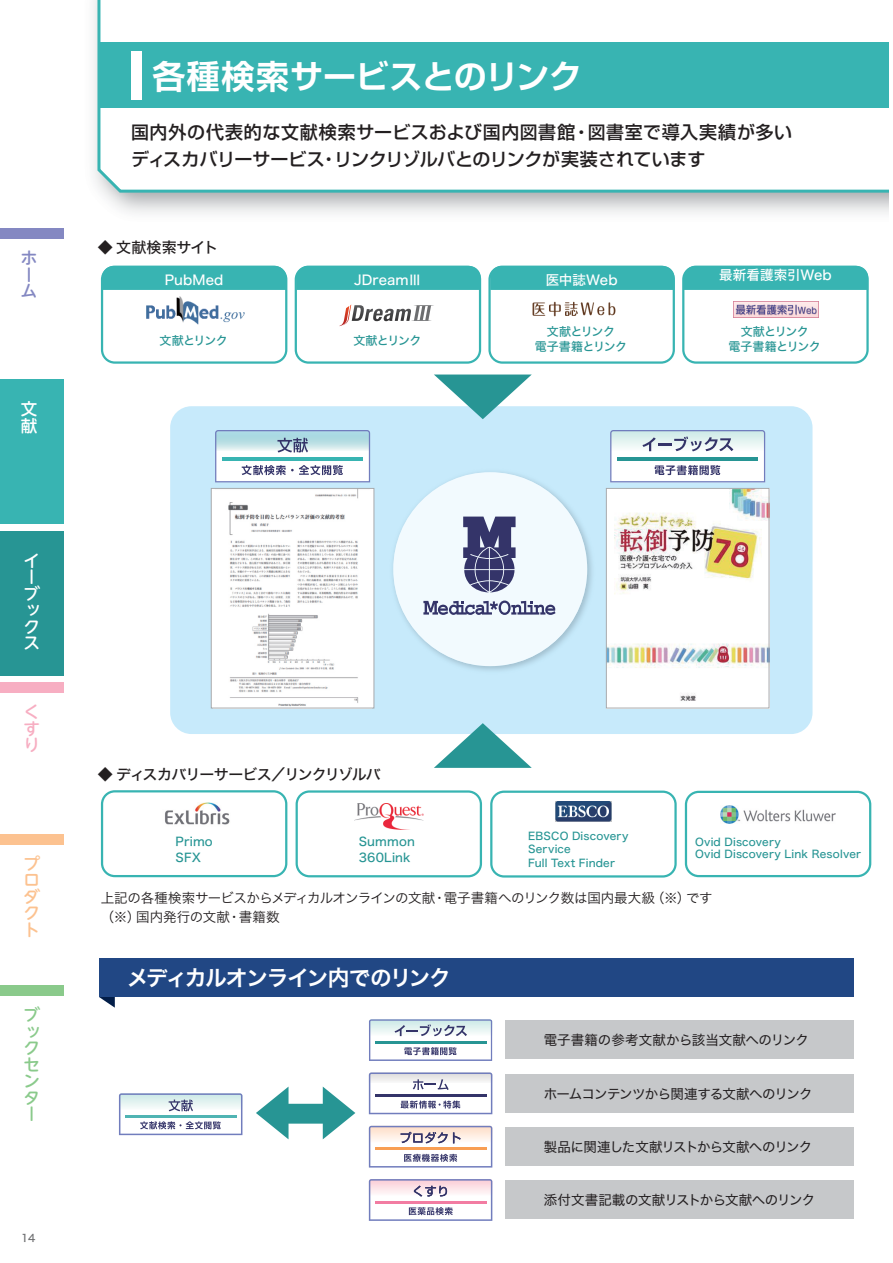
<style>
.page{position:relative;width:893px;height:1263px;background:#fff}
.page>*{position:absolute;margin:0;border:0;box-sizing:border-box;transform-origin:0 0}
.t1{font:33px "Shin Go De Bold 90 msp RKSJ H";letter-spacing:-.005em;color:#fff}
.t2{font:21.75px "Hira Kaku Std W6 90 msp RKSJ H";letter-spacing:-.065em;color:#fff}
.t3{font:18px/27px "Shin Go Medium 90 msp RKSJ H";letter-spacing:.02em;color:#231f20}
.t4{font:16.5px/16.5px "UD Shin M Go Pro Medium 90 msp RKSJ V";color:#fff}
.t5{font:16.5px/16.5px "UD Shin M Go Pro Medium 90 msp RKSJ V";color:#8aca8b}
.t6{font:16.5px/16.5px "UD Shin M Go Pro Medium 90 msp RKSJ V";color:#fcc290}
.t7{font:16.5px/16.5px "UD Shin M Go Pro Medium 90 msp RKSJ V";color:#f7aec2;text-align:justify}
.t8{font:16.5px/16.5px "UD Shin M Go Pro Medium 90 msp RKSJ V";color:#8488c2}
.t9{font:15px "Hira Kaku Std W5 90 msp RKSJ H";letter-spacing:-.06em;color:#231f20}
.t10{font:15px "Hira Kaku Std W5 90 msp RKSJ H";color:#231f20}
.t11{font:13.5px "Hira Kaku Std W4 90 msp RKSJ H";letter-spacing:-.04em;color:#231f20}
.t12{font:13.5px/19.5px "Hira Kaku Std W3 90 msp RKSJ H";letter-spacing:-.02em;color:#231f20}
.t13{font:13.5px "Hira Kaku Std W5 90 msp RKSJ H";letter-spacing:.01em;color:#fff}
.t14{font:13.5px "Hira Kaku Std W4 90 msp RKSJ H";letter-spacing:-.005em;color:#231f20}
.t15{font:12px/15.8px "Hira Kaku Std W5 90 msp RKSJ H";letter-spacing:-.055em;color:#279594;text-align:center}
.t16{font:12px/15.8px "Hira Kaku Std W5 90 msp RKSJ H";letter-spacing:-.005em;color:#279594}
.t17{font:12px/15.8px "Hira Kaku Std W5 90 msp RKSJ H";letter-spacing:.015em;color:#279594}
.t18{font:10.65px/13.5px "Hira Kaku Std W5 90 msp RKSJ H";letter-spacing:.015em;color:#279594}
.t19{font:10.5px "Hira Kaku Std W5 90 msp RKSJ H";color:#6d6e70}
</style>
<div class="page">
<div style="left:170px;top:406px;width:642px;height:328px;background:#c7eafb;border-radius:21px"></div>
<img style="left:393px;top:472px;width:199px;height:199px">
<div style="left:393px;top:472px;width:194px;height:194px;background:#f2fafe;border-radius:50%"></div>
<svg style="left:434px;top:723px;width:98px;height:45px"></svg>
<svg style="left:434px;top:374px;width:98px;height:45px"></svg>
<svg style="left:0;top:379px;width:63px;height:466px"></svg>
<div style="left:0;top:683px;width:63px;height:10px;background:#f7aec2"></div>
<div style="left:0;top:834px;width:63px;height:10px;background:#fcc290"></div>
<div style="left:0;top:985px;width:63px;height:11px;background:#8aca8b"></div>
<div style="left:25px;top:705px;width:14px;height:47px;background:#fff"></div>
<div style="left:0;top:228px;width:63px;height:11px;background:#8488c2"></div>
<div style="left:0;top:380px;width:63px;height:144px;background:#38b4b2"></div>
<div style="left:0;top:531px;width:63px;height:144px;background:#279594"></div>
<svg style="left:96px;top:0;width:793px;height:194px"></svg>
<div style="left:99px;top:43px;width:794px;height:65px;background:#38b4b2"></div>
<hr style="left:889px;top:0;width:4px;height:232px;background:#fff">
<div style="left:131px;top:51px;width:11px;height:49px;background:#fff"></div>
<svg style="left:423px;top:600px;width:132px;height:15px"></svg>
<svg style="left:463px;top:517px;width:53px;height:75px;background:#60628c"></svg>
<img style="left:608px;top:490px;width:159px;height:216px">
<div style="left:606px;top:488px;width:163px;height:220px;border:1px solid #a7a9ac"></div>
<img style="left:214px;top:490px;width:157px;height:216px">
<div style="left:211px;top:488px;width:163px;height:220px;border:1px solid #a7a9ac"></div>
<svg style="left:610px;top:430px;width:155px;height:52px;background:#cddbe2"></svg>
<svg style="left:215px;top:430px;width:155px;height:52px;background:#c2d8e1"></svg>
<div style="left:101px;top:790px;width:186px;height:87px;border:2px solid #38b4b2;border-radius:13px"></div>
<img style="left:165px;top:802px;width:65px;height:23px">
<div style="left:685px;top:791px;width:186px;height:86px;border:2px solid #38b4b2;border-radius:13px"></div>
<img style="left:721px;top:805px;width:114px;height:19px">
<div style="left:101px;top:266px;width:186px;height:98px;border:2px solid #38b4b2;border-radius:13px"></div>
<img style="left:146px;top:296px;width:99px;height:29px">
<div style="left:488px;top:266px;width:187px;height:98px;border:2px solid #38b4b2;border-radius:13px"></div>
<img style="left:533px;top:302px;width:82px;height:14px">
<div style="left:295px;top:266px;width:186px;height:98px;border:2px solid #38b4b2;border-radius:13px"></div>
<svg style="left:339px;top:305px;width:95px;height:21px"></svg>
<div style="left:102px;top:266px;width:184px;height:24px;background:#38b4b2"></div>
<div style="left:296px;top:266px;width:185px;height:24px;background:#38b4b2"></div>
<div style="left:490px;top:266px;width:184px;height:24px;background:#38b4b2"></div>
<div style="left:490px;top:790px;width:187px;height:87px;border:2px solid #38b4b2;border-radius:13px"></div>
<img style="left:555px;top:802px;width:57px;height:19px">
<div style="left:296px;top:790px;width:186px;height:87px;border:2px solid #38b4b2;border-radius:13px"></div>
<img style="left:354px;top:803px;width:70px;height:27px">
<div style="left:682px;top:266px;width:187px;height:98px;border:2px solid #38b4b2;border-radius:13px"></div>
<img style="left:734px;top:302px;width:84px;height:16px">
<div style="left:684px;top:266px;width:184px;height:24px;background:#38b4b2"></div>
<div style="left:505px;top:1074px;width:349px;height:38px;background:#c6c8ca"></div>
<div style="left:505px;top:1020px;width:349px;height:39px;background:#c6c8ca"></div>
<div style="left:505px;top:1180px;width:349px;height:39px;background:#c6c8ca"></div>
<div style="left:505px;top:1127px;width:349px;height:39px;background:#c6c8ca"></div>
<svg style="left:256px;top:1086px;width:99px;height:53px"></svg>
<svg style="left:119px;top:1093px;width:123px;height:42px"></svg>
<svg style="left:369px;top:1179px;width:123px;height:42px"></svg>
<svg style="left:369px;top:1126px;width:123px;height:41px"></svg>
<svg style="left:369px;top:1072px;width:123px;height:42px"></svg>
<svg style="left:369px;top:1019px;width:123px;height:42px"></svg>
<svg style="left:99px;top:997px;width:16px;height:11px"></svg>
<div style="left:99px;top:959px;width:755px;height:38px;background:#214784"></div>
<h3 class="t8" style="left:21px;top:252px;width:17px">ホーム</h3>
<h3 class="t4" style="left:21px;top:403px;width:18px">文献</h3>
<h3 class="t4" style="left:24px;top:555px;width:18px">イーブックス</h3>
<h3 class="t7" style="left:24px;top:706px;width:17px">くすり</h3>
<h3 class="t6" style="left:24px;top:858px;width:18px">プロダクト</h3>
<h3 class="t5" style="left:24px;top:1009px;width:18px">ブックセンター</h3>
<p class="t19" style="left:21px;top:1234px;width:16px">14</p>
<h1 class="t1" style="left:153px;top:64px;width:431px">各種検索サービスとのリンク</h1>
<h3 class="t3" style="left:131px;top:121px;width:662px">国内外の代表的な文献検索サービスおよび国内図書館・図書室で導入実績が多いディスカバリーサービス・リンクリゾルバとのリンクが実装されています</h3>
<h3 class="t10" style="left:98px;top:242px;width:122px">◆ 文献検索サイト</h3>
<p class="t13" style="left:165px;top:275px;width:60px">PubMed</p>
<p class="t13" style="left:354px;top:275px;width:69px">JDreamⅢ</p>
<p class="t13" style="left:546px;top:275px;width:73px">医中誌Web</p>
<p class="t13" style="left:719px;top:270px;width:114px">最新看護索引Web</p>
<p class="t16" style="left:160px;top:334px;width:70px">文献とリンク</p>
<p class="t15" style="left:535px;top:325px;width:94px">文献とリンク<br>電子書籍とリンク</p>
<p class="t16" style="left:353px;top:334px;width:70px">文献とリンク</p>
<p class="t15" style="left:728px;top:325px;width:94px">文献とリンク<br>電子書籍とリンク</p>
<h3 class="t9" style="left:98px;top:768px;width:285px">◆ ディスカバリーサービス／リンクリゾルバ</h3>
<p class="t18" style="left:528px;top:830px;width:102px">EBSCO Discovery<br>Service<br>Full Text Finder</p>
<p class="t16" style="left:359px;top:835px;width:57px">Summon<br>360Link</p>
<p class="t17" style="left:176px;top:835px;width:39px">Primo<br>SFX</p>
<p class="t18" style="left:695px;top:837px;width:167px;line-height:12.6px">Ovid Discovery<br>Ovid Discovery Link Resolver</p>
<p class="t12" style="left:101px;top:890px;width:613px">上記の各種検索サービスからメディカルオンラインの文献・電子書籍へのリンク数は国内最大級（※）です（※）国内発行の文献・書籍数</p>
<h2 class="t2" style="left:127px;top:969px;width:325px">メディカルオンライン内でのリンク</h2>
<p class="t14" style="left:544px;top:1035px;width:267px">電子書籍の参考文献から該当文献へのリンク</p>
<p class="t11" style="left:544px;top:1089px;width:270px">ホームコンテンツから関連する文献へのリンク</p>
<p class="t11" style="left:544px;top:1141px;width:270px">製品に関連した文献リストから文献へのリンク</p>
<p class="t11" style="left:544px;top:1194px;width:273px">添付文書記載の文献リストから文献へのリンク</p>
</div>
